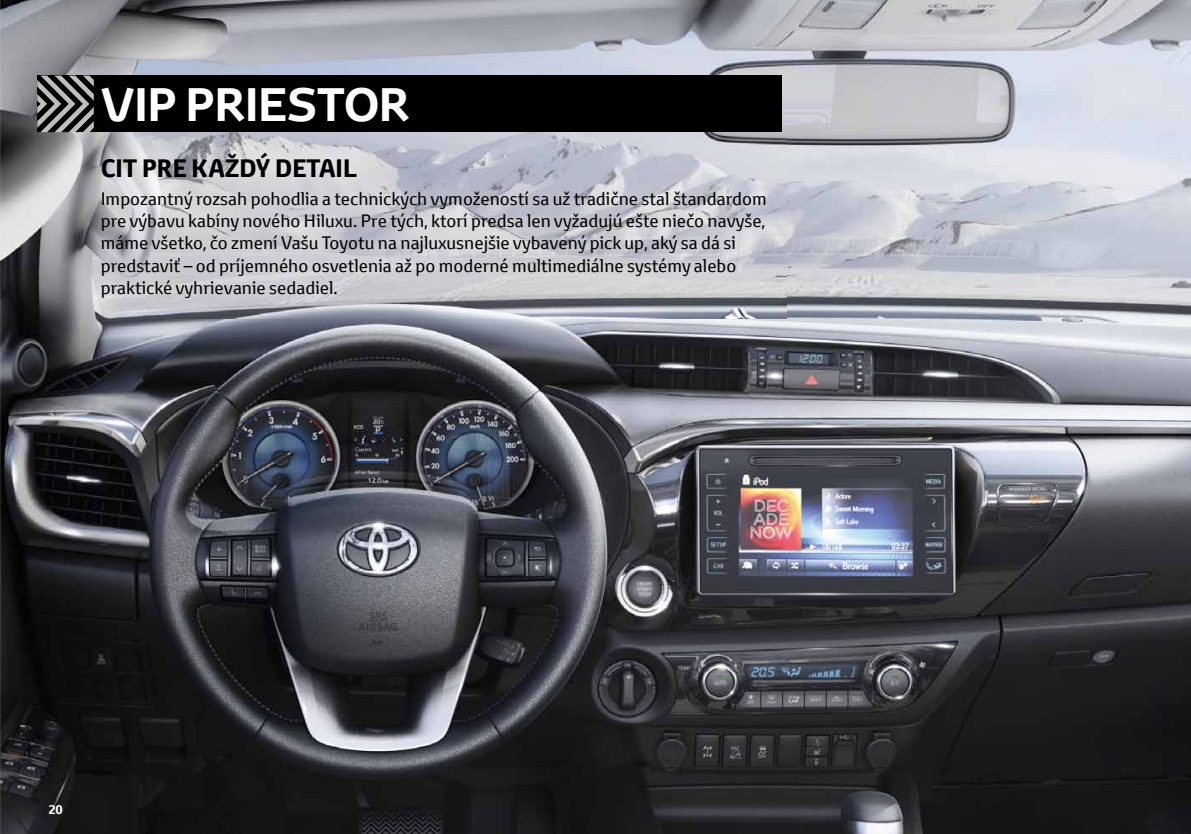
<style>
.page{position:relative;width:1191px;height:834px;background:#fff}
.page>*{position:absolute;margin:0;border:0;box-sizing:border-box;transform-origin:0 0}
.t1{font:700 45.5px "Toyota Display";color:#fff}
.t2{font:700 24.5px "Toyota Text";color:#000}
.t3{font:17.5px/22.4px "Toyota Text";color:#000}
.t4{font:700 12.25px "Toyota Text";color:#fff}
</style>
<div class="page">
<img style="left:0;top:0;width:1191px;height:833px">
<div style="left:37px;top:76px;width:744px;height:56px;background:#000"></div>
<svg style="left:37px;top:76px;width:57px;height:56px"></svg>
<img style="left:80px;top:133px;width:706px;height:185px">
<h1 class="t1" style="left:101px;top:73px;width:310px">VIP PRIESTOR</h1>
<h2 class="t2" style="left:101px;top:152px;width:257px">CIT PRE KAŽDÝ DETAIL</h2>
<p class="t3" style="left:101px;top:187px;width:667px">Impozantný rozsah pohodlia a technických vymožeností sa už tradične stal štandardom pre výbavu kabíny nového Hiluxu. Pre tých, ktorí predsa len vyžadujú ešte niečo navyše, máme všetko, čo zmení Vašu Toyotu na najluxusnejšie vybavený pick up, aký sa dá si predstaviť – od príjemného osvetlenia až po moderné multimediálne systémy alebo praktické vyhrievanie sedadiel.</p>
<p class="t4" style="left:48px;top:800px;width:16px">20</p>
</div>
